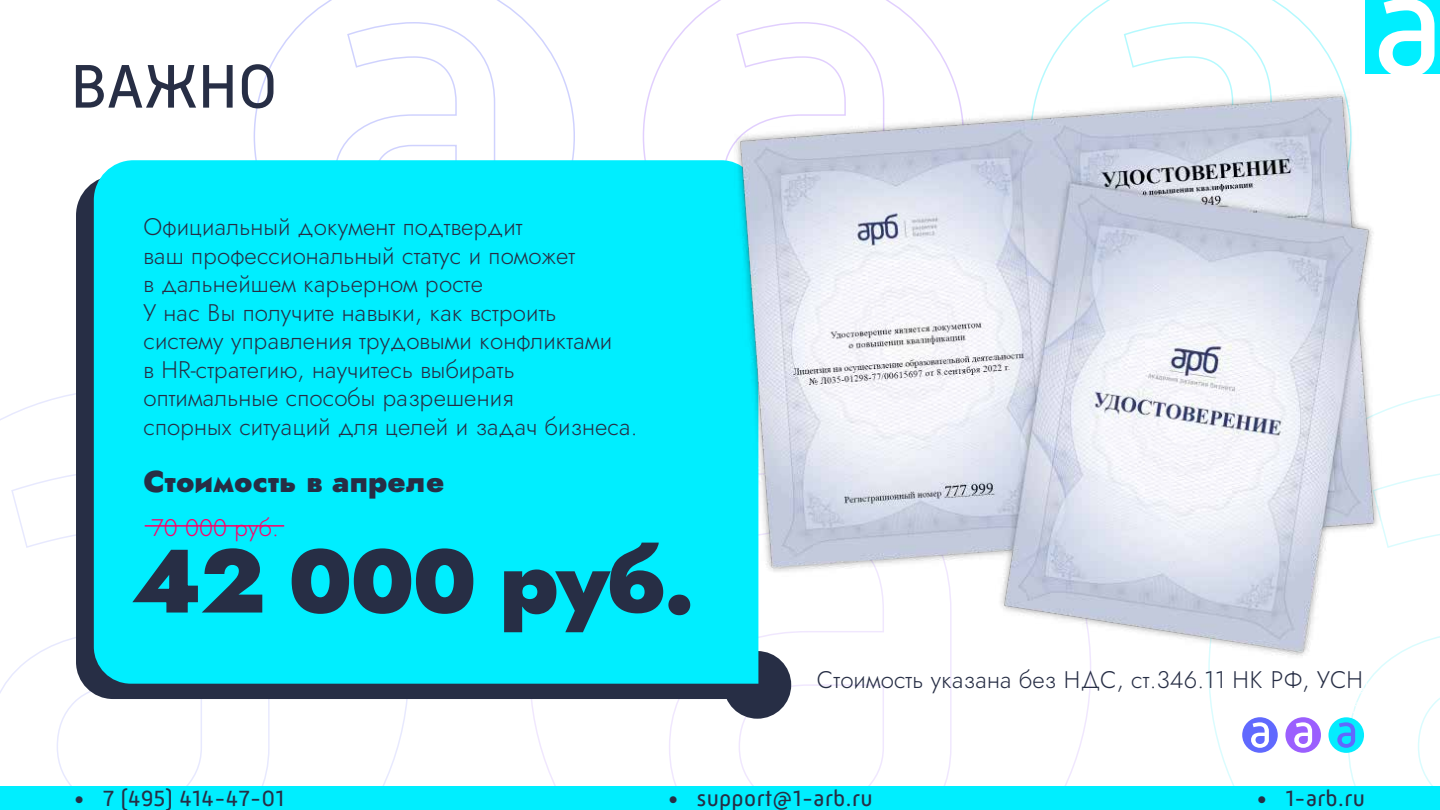
<style>
.page{position:relative;width:1440px;height:810px;background:#fff}
.page>*{position:absolute;margin:0;border:0;box-sizing:border-box;transform-origin:0 0}
.t1{font:89.7px "Jost";letter-spacing:-.03em;color:#272e45}
.t2{font:63px "Russia";color:#272e45}
.t3{font:30px "Jost";letter-spacing:.005em;color:#272e45}
.t4{font:24px/28.5px "Jost";letter-spacing:.005em;color:#272e45}
.t5{font:24px "Jost";letter-spacing:.005em;color:#fe0068}
.t6{font:22.5px "Russia";letter-spacing:.02em;color:#272e45}
</style>
<div class="page">
<svg style="left:1038px;top:0;width:306px;height:87px"></svg>
<svg style="left:642px;top:0;width:314px;height:160px"></svg>
<svg style="left:253px;top:0;width:322px;height:160px"></svg>
<svg style="left:1208px;top:394px;width:232px;height:392px"></svg>
<svg style="left:530px;top:663px;width:561px;height:123px"></svg>
<svg style="left:0;top:393px;width:408px;height:393px"></svg>
<svg style="left:1352px;top:678px;width:15px;height:15px"></svg>
<svg style="left:1353px;top:703px;width:14px;height:10px"></svg>
<div style="left:76px;top:182px;width:651px;height:517px;background:#272e45"></div>
<div style="left:724px;top:651px;width:67px;height:68px;background:#272e45;border-radius:50%"></div>
<div style="left:94px;top:160px;width:664px;height:524px;background:#0ef"></div>
<div style="left:1328px;top:717px;width:36px;height:36px;background:#04ecfe;border-radius:50%"></div>
<div style="left:1285px;top:717px;width:36px;height:36px;background:#9b5ffe;border-radius:50%"></div>
<svg style="left:1337px;top:722px;width:30px;height:26px"></svg>
<svg style="left:1294px;top:722px;width:18px;height:26px"></svg>
<div style="left:1242px;top:717px;width:36px;height:36px;background:#6069fe;border-radius:50%"></div>
<svg style="left:1251px;top:722px;width:18px;height:26px"></svg>
<div style="left:1366px;top:0;width:74px;height:73px;background:#0ef"></div>
<svg style="left:1379px;top:0;width:56px;height:74px"></svg>
<img style="left:710px;top:87px;width:692px;height:576px">
<div style="left:0;top:786px;width:1440px;height:24px;background:#0ef"></div>
<hr style="left:145px;top:525px;width:139px;height:2px;background:#fe0068">
<h2 class="t2" style="left:71px;top:50px;width:208px">ВАЖНО</h2>
<p class="t4" style="left:143px;top:213px;width:496px">Официальный документ подтвердит<br>ваш профессиональный статус и поможет<br>в дальнейшем карьерном росте<br>У нас Вы получите навыки, как встроить систему управления трудовыми конфликтами<br>в HR-стратегию, научитесь выбирать оптимальные способы разрешения<br>спорных ситуаций для целей и задач бизнеса.</p>
<p class="t3" style="left:143px;top:461px;width:303px">Стоимость в апреле</p>
<p class="t5" style="left:151px;top:511px;width:129px">70 000 руб.</p>
<h1 class="t1" style="left:131px;top:520px;width:565px">42 000 руб.</h1>
<p class="t4" style="left:817px;top:665px;width:548px">Стоимость указана без НДС, ст.346.11 НК РФ, УСН</p>
<p class="t6" style="left:74px;top:785px;width:212px">• 7 (495) 414-47-01</p>
<p class="t6" style="left:668px;top:785px;width:206px">• support@1-arb.ru</p>
<p class="t6" style="left:1256px;top:785px;width:110px">• 1-arb.ru</p>
</div>
